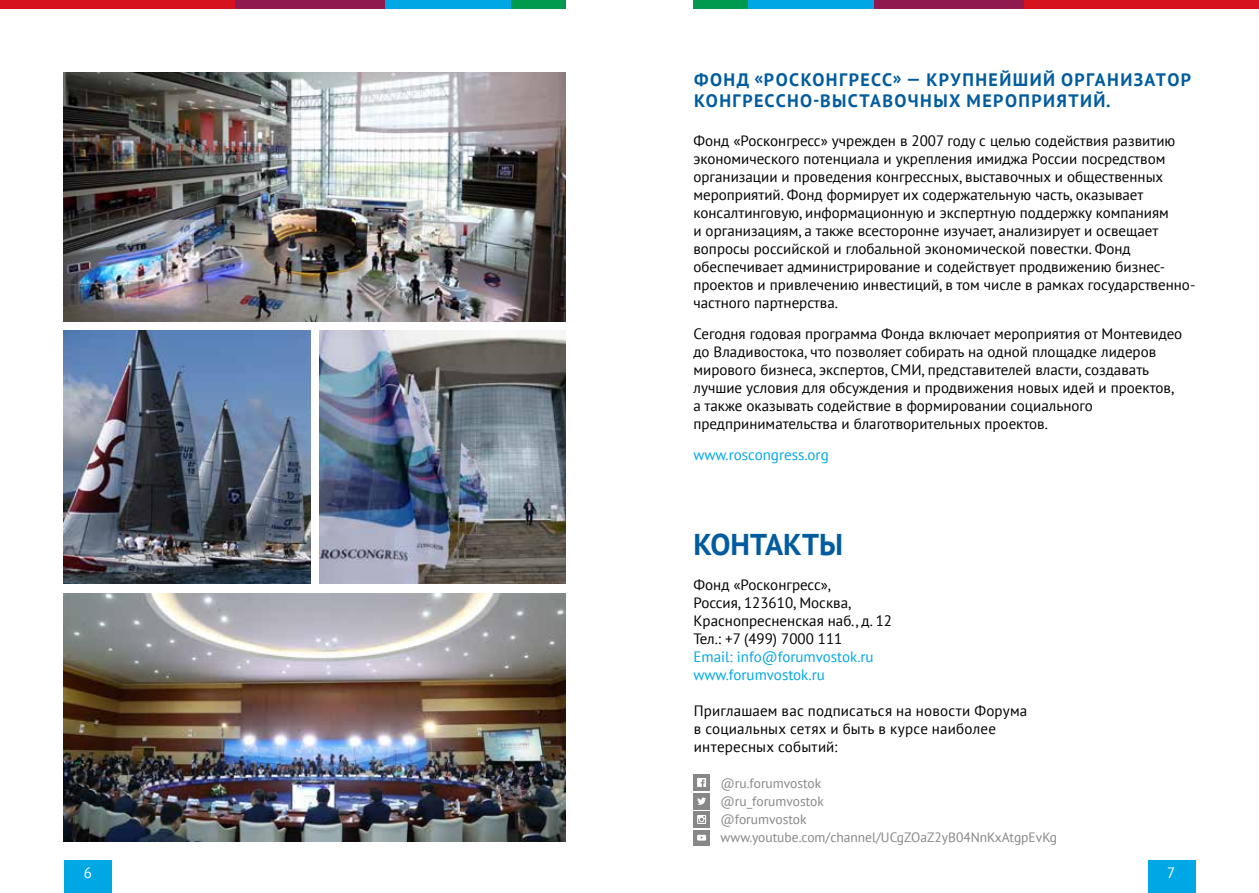
<style>
.page{position:relative;width:1259px;height:893px;background:#fff}
.page>*{position:absolute;margin:0;border:0;box-sizing:border-box;transform-origin:0 0}
.t1{font:700 30px "PT Sans";color:#005c9f}
.t2{font:700 18px/21px "PT Sans";letter-spacing:.075em;color:#005c9f}
.t3{font:15px/18px "PT Sans";color:#000}
.t4{font:15px/18px "PT Sans";color:#00a7e5}
.t5{font:15px "PT Sans";color:#fff}
.t6{font:13.5px/18px "PT Sans";color:#878787}
</style>
<div class="page">
<div style="left:0;top:0;width:235px;height:9px;background:#d5121e"></div>
<div style="left:511px;top:0;width:55px;height:9px;background:#009a4e"></div>
<div style="left:385px;top:0;width:126px;height:9px;background:#00a7e5"></div>
<div style="left:235px;top:0;width:150px;height:9px;background:#8f1a50"></div>
<div style="left:1024px;top:0;width:235px;height:9px;background:#d5121e"></div>
<div style="left:693px;top:0;width:55px;height:9px;background:#009a4e"></div>
<div style="left:748px;top:0;width:126px;height:9px;background:#00a7e5"></div>
<div style="left:874px;top:0;width:150px;height:9px;background:#8f1a50"></div>
<div style="left:693px;top:774px;width:16px;height:16px;background:#878787"></div>
<svg style="left:697px;top:778px;width:9px;height:9px"></svg>
<div style="left:693px;top:793px;width:16px;height:16px;background:#878787"></div>
<svg style="left:697px;top:797px;width:9px;height:8px"></svg>
<div style="left:693px;top:811px;width:16px;height:16px;background:#878787"></div>
<svg style="left:697px;top:815px;width:9px;height:9px"></svg>
<div style="left:693px;top:830px;width:16px;height:15px;background:#878787"></div>
<svg style="left:697px;top:835px;width:9px;height:6px"></svg>
<div style="left:1147px;top:860px;width:48px;height:33px;background:#00a7e5"></div>
<div style="left:64px;top:860px;width:47px;height:33px;background:#00a7e5"></div>
<img style="left:64px;top:593px;width:502px;height:249px">
<img style="left:64px;top:72px;width:502px;height:249px">
<img style="left:64px;top:331px;width:246px;height:253px">
<img style="left:319px;top:331px;width:247px;height:253px">
<p class="t2" style="left:694px;top:69px;width:498px">ФОНД «РОСКОНГРЕСС» — КРУПНЕЙШИЙ ОРГАНИЗАТОР<br>КОНГРЕССНО-ВЫСТАВОЧНЫХ МЕРОПРИЯТИЙ.</p>
<p class="t3" style="left:693px;top:132px;width:503px">Фонд «Росконгресс» учрежден в 2007 году с целью содействия развитию экономического потенциала и укрепления имиджа России посредством организации и проведения конгрессных, выставочных и общественных мероприятий. Фонд формирует их содержательную часть, оказывает консалтинговую, информационную и экспертную поддержку компаниям<br>и организациям, а также всесторонне изучает, анализирует и освещает вопросы российской и глобальной экономической повестки. Фонд обеспечивает администрирование и содействует продвижению бизнес&shy;проектов и привлечению инвестиций, в том числе в рамках государственно&shy;частного партнерства.</p>
<p class="t3" style="left:693px;top:325px;width:490px">Сегодня годовая программа Фонда включает мероприятия от Монтевидео до Владивостока, что позволяет собирать на одной площадке лидеров мирового бизнеса, экспертов, СМИ, представителей власти, создавать лучшие условия для обсуждения и продвижения новых идей и проектов, а также оказывать содействие в формировании социального предпринимательства и благотворительных проектов.</p>
<p class="t4" style="left:693px;top:445px;width:137px">www.roscongress.org</p>
<h1 class="t1" style="left:693px;top:524px;width:151px">КОНТАКТЫ</h1>
<p class="t3" style="left:693px;top:576px;width:200px">Фонд «Росконгресс»,<br>Россия, 123610, Москва,<br>Краснопресненская наб., д. 12<br>Тел.: +7 (499) 7000 111</p>
<p class="t4" style="left:693px;top:648px;width:182px">Email: info@forumvostok.ru www.forumvostok.ru</p>
<p class="t3" style="left:694px;top:702px;width:335px">Приглашаем вас подписаться на новости Форума в социальных сетях и быть в курсе наиболее интересных событий:</p>
<p class="t6" style="left:720px;top:774px;width:338px">@ru.forumvostok<br>@ru_forumvostok<br>@forumvostok www.youtube.com/channel/UCgZOaZ2yB04NnKxAtgpEvKg</p>
<p class="t5" style="left:84px;top:863px;width:10px">6</p>
<p class="t5" style="left:1167px;top:863px;width:10px">7</p>
</div>
